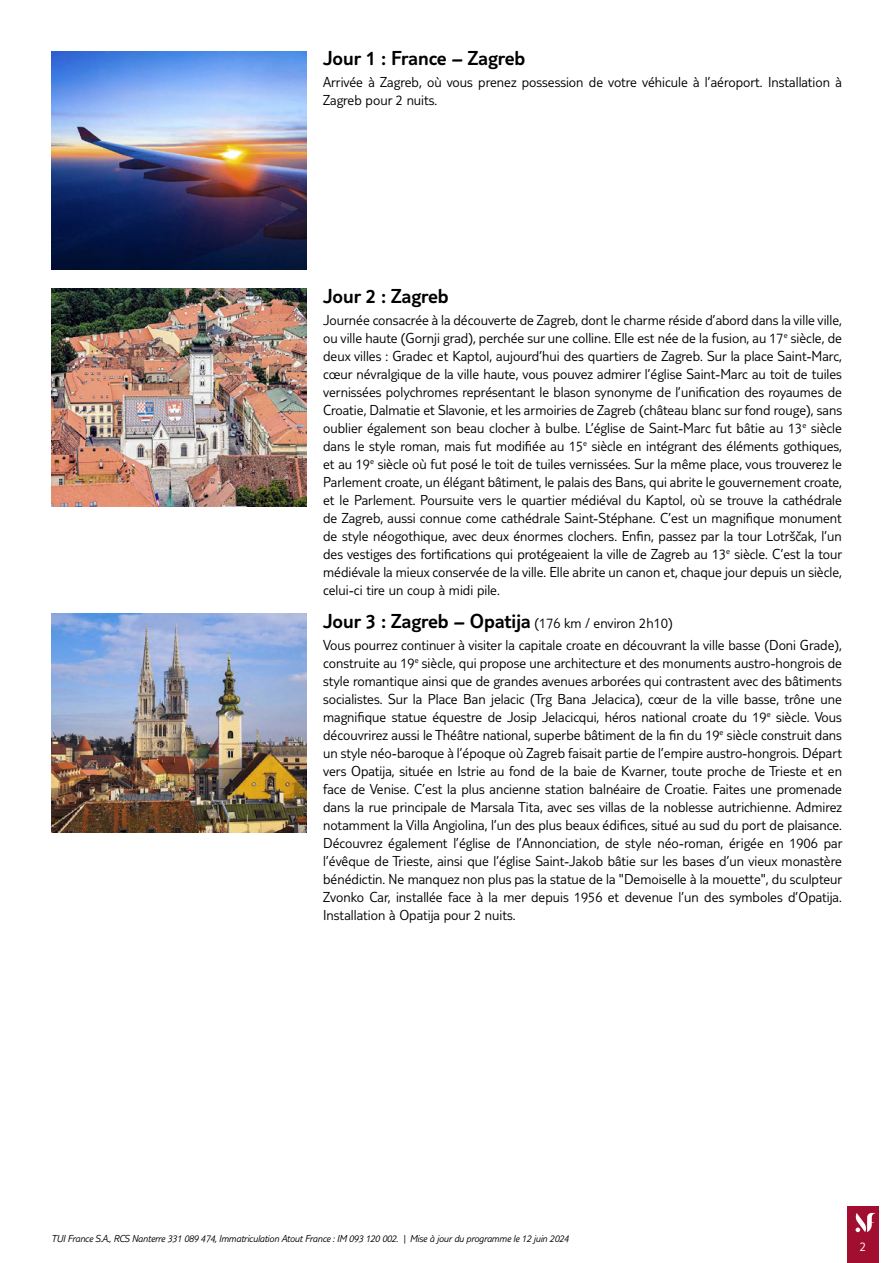
<style>
.page{position:relative;width:893px;height:1263px;background:#fff}
.page>*{position:absolute;margin:0;border:0;box-sizing:border-box;transform-origin:0 0}
.t1{font:300 21px "TUI Type";color:#000}
.t2{font:300 15px/18px "TUI Type";color:#000;text-align:justify}
.t3{font:300 13.5px "TUI Type";color:#fff}
.t4{font:italic 300 10.5px "TUI Type";letter-spacing:-.02em;color:#000}
.s1{font-size:15px}
</style>
<div class="page">
<div style="left:847px;top:1206px;width:32px;height:57px;background:#a10e2f"></div>
<svg style="left:855px;top:1213px;width:21px;height:19px"></svg>
<img style="left:51px;top:51px;width:255px;height:219px">
<img style="left:51px;top:288px;width:255px;height:219px">
<img style="left:51px;top:613px;width:255px;height:219px">
<h1 class="t1" style="left:323px;top:46px;width:204px">Jour 1 : France – Zagreb</h1>
<p class="t2" style="left:323px;top:73px;width:520px">Arrivée à Zagreb, où vous prenez possession de votre véhicule à l’aéroport. Installation à<br>Zagreb pour 2 nuits.</p>
<h1 class="t1" style="left:323px;top:283px;width:127px">Jour 2 : Zagreb</h1>
<p class="t2" style="left:323px;top:310px;width:521px">Journée consacrée à la découverte de Zagreb, dont le charme réside d’abord dans la ville ville, ou ville haute (Gornji grad), perchée sur une colline. Elle est née de la fusion, au 17<sup>e</sup> siècle, de deux villes : Gradec et Kaptol, aujourd’hui des quartiers de Zagreb. Sur la place Saint-Marc, cœur névralgique de la ville haute, vous pouvez admirer l’église Saint-Marc au toit de tuiles vernissées polychromes représentant le blason synonyme de l’unification des royaumes de Croatie, Dalmatie et Slavonie, et les armoiries de Zagreb (château blanc sur fond rouge), sans oublier également son beau clocher à bulbe. L’église de Saint-Marc fut bâtie au 13<sup>e</sup> siècle dans le style roman, mais fut modifiée au 15<sup>e</sup> siècle en intégrant des éléments gothiques, et au 19<sup>e</sup> siècle où fut posé le toit de tuiles vernissées. Sur la même place, vous trouverez le Parlement croate, un élégant bâtiment, le palais des Bans, qui abrite le gouvernement croate, et le Parlement. Poursuite vers le quartier médiéval du Kaptol, où se trouve la cathédrale de Zagreb, aussi connue come cathédrale Saint-Stéphane. C’est un magnifique monument de style néogothique, avec deux énormes clochers. Enfin, passez par la tour Lotrščak, l’un des vestiges des fortifications qui protégeaient la ville de Zagreb au 13<sup>e</sup> siècle. C’est la tour médiévale la mieux conservée de la ville. Elle abrite un canon et, chaque jour depuis un siècle, celui-ci tire un coup à midi pile.</p>
<h1 class="t1" style="left:323px;top:609px;width:351px">Jour 3 : Zagreb – Opatija <span class="s1">(176 km / environ 2h10)</span></h1>
<p class="t2" style="left:323px;top:636px;width:521px">Vous pourrez continuer à visiter la capitale croate en découvrant la ville basse (Doni Grade), construite au 19<sup>e</sup> siècle, qui propose une architecture et des monuments austro-hongrois de style romantique ainsi que de grandes avenues arborées qui contrastent avec des bâtiments socialistes. Sur la Place Ban jelacic (Trg Bana Jelacica), cœur de la ville basse, trône une magnifique statue équestre de Josip Jelacicqui, héros national croate du 19<sup>e</sup> siècle. Vous découvrirez aussi le Théâtre national, superbe bâtiment de la fin du 19<sup>e</sup> siècle construit dans un style néo-baroque à l’époque où Zagreb faisait partie de l’empire austro-hongrois. Départ vers Opatija, située en Istrie au fond de la baie de Kvarner, toute proche de Trieste et en face de Venise. C’est la plus ancienne station balnéaire de Croatie. Faites une promenade dans la rue principale de Marsala Tita, avec ses villas de la noblesse autrichienne. Admirez notamment la Villa Angiolina, l’un des plus beaux édifices, situé au sud du port de plaisance.<br>Découvrez également l’église de l’Annonciation, de style néo-roman, érigée en 1906 par l’évêque de Trieste, ainsi que l’église Saint-Jakob bâtie sur les bases d’un vieux monastère bénédictin. Ne manquez non plus pas la statue de la "Demoiselle à la mouette", du sculpteur Zvonko Car, installée face à la mer depuis 1956 et devenue l’un des symboles d’Opatija.<br>Installation à Opatija pour 2 nuits.</p>
<p class="t4" style="left:51px;top:1232px;width:519px">TUI France S.A., RCS Nanterre 331 089 474, Immatriculation Atout France : IM 093 120 002. | Mise à jour du programme le 12 juin 2024</p>
<p class="t3" style="left:860px;top:1239px;width:8px">2</p>
</div>
